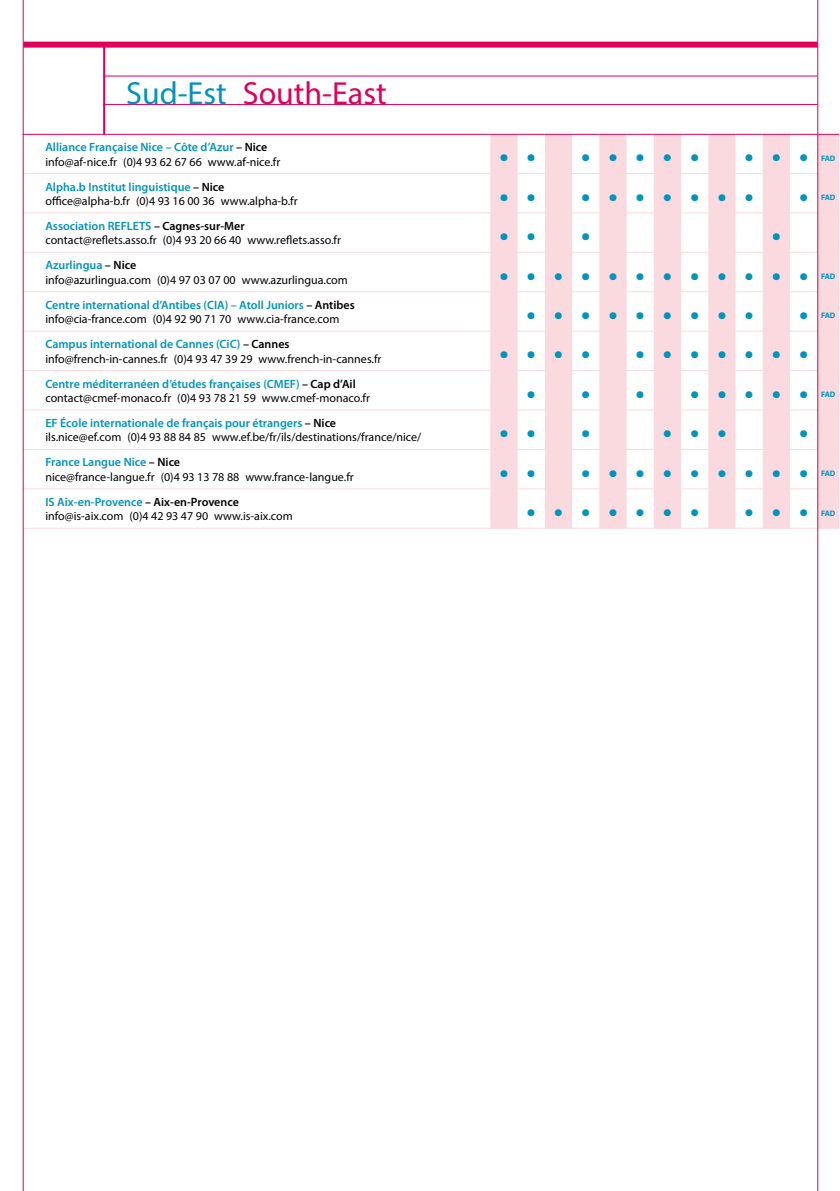
<style>
.page{position:relative;width:840px;height:1191px;background:#fff}
.page>*{position:absolute;margin:0;border:0;box-sizing:border-box;transform-origin:0 0}
.t1{font:condensed 36px "Myriad Pro";color:#0093bd}
.t2{font:32px "Myriad Pro";color:#e0005b}
.t3{font:12px/14.4px "Myriad Pro";color:#000}
.t4{font:700 8px "Myriad Pro";letter-spacing:-.035em;color:#0093bd}
.s1{color:#0093bd}
.s2{font-weight:600;color:#0093bd}
.s3{font-weight:600}
.s4{font-weight:400;font-stretch:condensed;font-size:36px}
</style>
<div class="page">
<svg style="left:490px;top:135px;width:348px;height:393px;fill:#fadade"></svg>
<hr style="left:23px;top:134px;width:467px;height:1px;background:#e0005b">
<svg style="left:490px;top:134px;width:348px;height:1px"></svg>
<hr style="left:23px;top:173px;width:467px;height:1px;background:#fadade">
<hr style="left:23px;top:212px;width:467px;height:1px;background:#fadade">
<hr style="left:23px;top:252px;width:467px;height:1px;background:#fadade">
<hr style="left:23px;top:291px;width:467px;height:1px;background:#fadade">
<hr style="left:23px;top:331px;width:467px;height:1px;background:#fadade">
<svg style="left:490px;top:173px;width:348px;height:1px"></svg>
<svg style="left:490px;top:212px;width:348px;height:1px"></svg>
<svg style="left:490px;top:252px;width:348px;height:1px"></svg>
<svg style="left:490px;top:291px;width:348px;height:1px"></svg>
<svg style="left:490px;top:331px;width:348px;height:1px"></svg>
<hr style="left:23px;top:370px;width:467px;height:1px;background:#fadade">
<svg style="left:490px;top:370px;width:348px;height:1px"></svg>
<hr style="left:23px;top:409px;width:467px;height:1px;background:#fadade">
<hr style="left:23px;top:449px;width:467px;height:1px;background:#fadade">
<hr style="left:23px;top:488px;width:467px;height:1px;background:#fadade">
<svg style="left:490px;top:409px;width:348px;height:1px"></svg>
<svg style="left:490px;top:449px;width:348px;height:1px"></svg>
<svg style="left:490px;top:488px;width:348px;height:1px"></svg>
<hr style="left:23px;top:528px;width:467px;height:1px;background:#fadade">
<svg style="left:490px;top:528px;width:348px;height:1px"></svg>
<hr style="left:103px;top:76px;width:713px;height:1px;background:#e0005b">
<hr style="left:103px;top:104px;width:714px;height:1px;background:#e0005b">
<div style="left:23px;top:42px;width:794px;height:6px;background:#e0005b"></div>
<hr style="left:816px;top:0;width:1px;height:1191px;background:#e0005b">
<hr style="left:23px;top:0;width:1px;height:1191px;background:#e0005b">
<hr style="left:103px;top:46px;width:2px;height:88px;background:#e0005b">
<h2 class="t2" style="left:126px;top:74px;width:262px"><span class="s1">Sud-Est</span> South-East</h2>
<p class="t3" style="left:45px;top:140px;width:236px"><span class="s2">Alliance Française Nice – Côte d’Azur</span> <span class="s3">– Nice </span>info@af-nice.fr (0)4 93 62 67 66 www.af-nice.fr</p>
<h1 class="t1" style="left:499px;top:136px;width:38px">• •</h1>
<h1 class="t1" style="left:580px;top:136px;width:120px">•••••</h1>
<h1 class="t1" style="left:744px;top:136px;width:65px">•••</h1>
<p class="t4" style="left:820px;top:153px;width:16px">FAD</p>
<p class="t3" style="left:45px;top:179px;width:253px"><span class="s2">Alpha.b Institut linguistique</span> <span class="s3">– Nice </span>office@alpha-b.fr (0)4 93 16 00 36 www.alpha-b.fr</p>
<h1 class="t1" style="left:499px;top:175px;width:38px">• •</h1>
<h1 class="t1" style="left:580px;top:175px;width:174px">•••••••</h1>
<p class="t4" style="left:798px;top:192px;width:38px"><span class="s4">•</span> FAD</p>
<p class="t3" style="left:45px;top:218px;width:297px"><span class="s2">Association REFLETS</span> <span class="s3">– Cagnes-sur-Mer </span>contact@reflets.asso.fr (0)4 93 20 66 40 www.reflets.asso.fr</p>
<h1 class="t1" style="left:499px;top:215px;width:38px">• •</h1>
<h1 class="t1" style="left:580px;top:215px;width:11px">•</h1>
<h1 class="t1" style="left:771px;top:215px;width:11px">•</h1>
<p class="t3" style="left:45px;top:258px;width:304px"><span class="s2">Azurlingua</span> <span class="s3">– Nice<br></span>info@azurlingua.com (0)4 97 03 07 00 www.azurlingua.com</p>
<h1 class="t1" style="left:499px;top:254px;width:310px">••••••••••••</h1>
<p class="t4" style="left:820px;top:271px;width:16px">FAD</p>
<p class="t3" style="left:45px;top:297px;width:311px"><span class="s2">Centre international d’Antibes (CIA) – Atoll Juniors</span> <span class="s3">– Antibes </span>info@cia-france.com (0)4 92 90 71 70 www.cia-france.com</p>
<h1 class="t1" style="left:526px;top:293px;width:228px">•••••••••</h1>
<p class="t4" style="left:798px;top:310px;width:38px"><span class="s4">•</span> FAD</p>
<p class="t3" style="left:45px;top:337px;width:337px"><span class="s2">Campus international de Cannes (CiC)</span> <span class="s3">– Cannes </span>info@french-in-cannes.fr (0)4 93 47 39 29 www.french-in-cannes.fr</p>
<h1 class="t1" style="left:499px;top:333px;width:92px">••••</h1>
<h1 class="t1" style="left:635px;top:333px;width:174px">•••••••</h1>
<p class="t3" style="left:45px;top:376px;width:326px"><span class="s2">Centre méditerranéen d’études françaises (CMEF)</span> <span class="s3">– Cap d’Ail </span>contact@cmef-monaco.fr (0)4 93 78 21 59 www.cmef-monaco.fr</p>
<h1 class="t1" style="left:526px;top:372px;width:65px">• •</h1>
<h1 class="t1" style="left:635px;top:372px;width:174px">• •••••</h1>
<p class="t4" style="left:820px;top:389px;width:16px">FAD</p>
<p class="t3" style="left:45px;top:415px;width:377px"><span class="s2">EF École internationale de français pour étrangers</span> <span class="s3">– Nice<br></span>ils.nice@ef.com (0)4 93 88 84 85 www.ef.be/fr/ils/destinations/france/nice/</p>
<h1 class="t1" style="left:499px;top:412px;width:38px">• •</h1>
<h1 class="t1" style="left:580px;top:412px;width:147px">• •••</h1>
<h1 class="t1" style="left:798px;top:412px;width:11px">•</h1>
<p class="t3" style="left:45px;top:455px;width:310px"><span class="s2">France Langue Nice</span> <span class="s3">– Nice<br></span>nice@france-langue.fr (0)4 93 13 78 88 www.france-langue.fr</p>
<h1 class="t1" style="left:499px;top:451px;width:38px">• •</h1>
<h1 class="t1" style="left:580px;top:451px;width:228px">•••••••••</h1>
<p class="t4" style="left:820px;top:468px;width:16px">FAD</p>
<p class="t3" style="left:45px;top:494px;width:249px"><span class="s2">IS Aix-en-Provence</span> <span class="s3">– Aix-en-Provence </span>info@is-aix.com (0)4 42 93 47 90 www.is-aix.com</p>
<h1 class="t1" style="left:526px;top:490px;width:174px">•••••••</h1>
<h1 class="t1" style="left:744px;top:490px;width:65px">•••</h1>
<p class="t4" style="left:820px;top:507px;width:16px">FAD</p>
</div>
